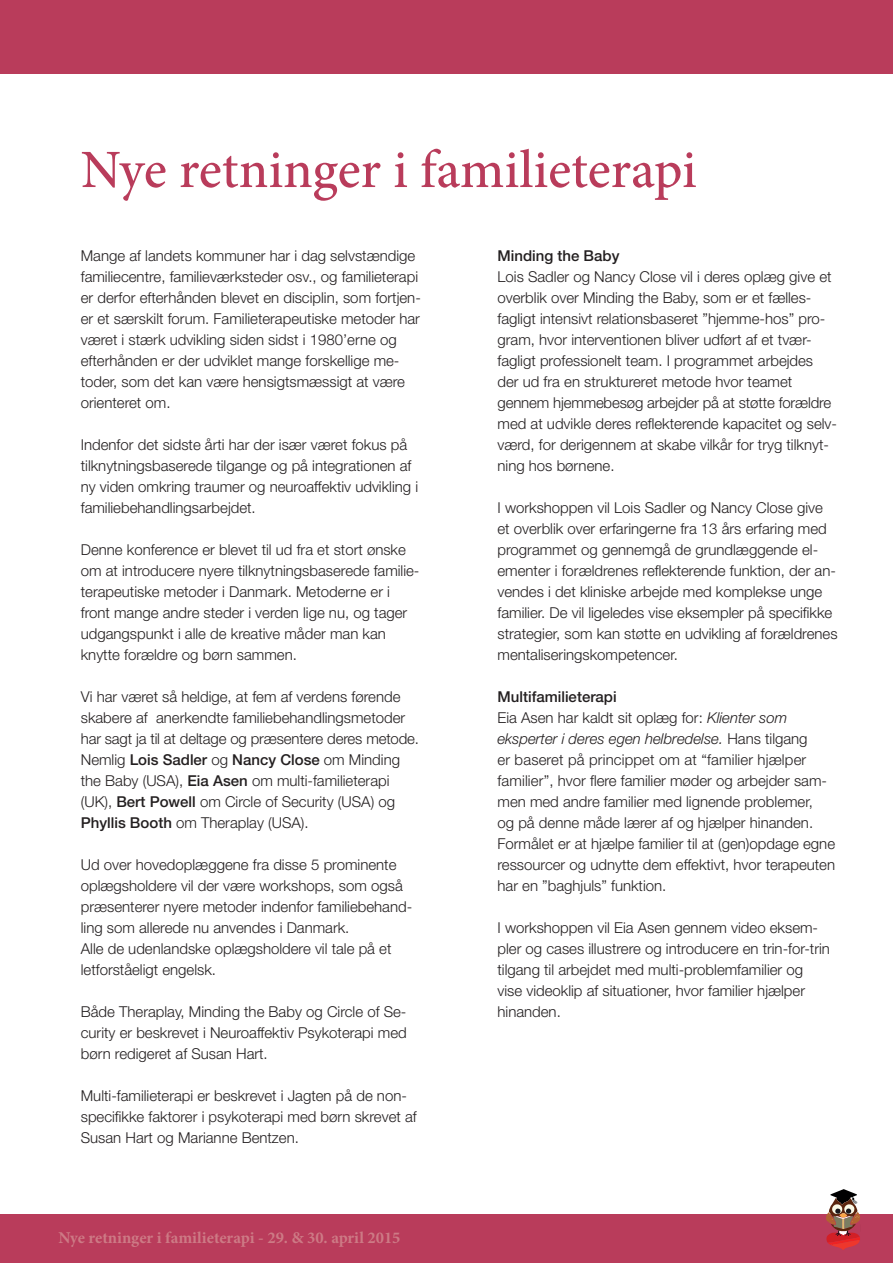
<style>
.page{position:relative;width:893px;height:1263px;background:#fff}
.page>*{position:absolute;margin:0;border:0;box-sizing:border-box;transform-origin:0 0}
.t1{font:500 54px "Minion Pro";color:#b93c5b}
.t2{font:700 16.5px "Minion Pro";color:#cd7a85}
.Paragraph_Style_1{font:300 15px/21px "Helvetica Neue";color:#231f20}
.Paragraph_Style_1-2{font:500 15px "Helvetica Neue";color:#231f20}
.s1{font-weight:500}
.s2{font-style:italic}
</style>
<div class="page">
<div style="left:0;top:0;width:893px;height:74px;background:#b93c5b"></div>
<div style="left:0;top:1215px;width:893px;height:48px;background:#b93c5b"></div>
<svg style="left:826px;top:1189px;width:34px;height:61px"></svg>
<p class="t1" style="left:81px;top:133px;width:617px">Nye retninger i familieterapi</p>
<p class="Paragraph_Style_1" style="left:81px;top:244px;width:342px">Mange af landets kommuner har i dag selvstændige familiecentre, familieværksteder osv., og familieterapi er derfor efterhånden blevet en disciplin, som fortjen&shy;er et særskilt forum. Familieterapeutiske metoder har været i stærk udvikling siden sidst i 1980’erne og efterhånden er der udviklet mange forskellige me&shy;toder, som det kan være hensigtsmæssigt at være orienteret om.</p>
<p class="Paragraph_Style_1" style="left:81px;top:433px;width:339px">Indenfor det sidste årti har der især været fokus på tilknytningsbaserede tilgange og på integrationen af ny viden omkring traumer og neuroaffektiv udvikling i familiebehandlingsarbejdet.</p>
<p class="Paragraph_Style_1" style="left:81px;top:538px;width:340px">Denne konference er blevet til ud fra et stort ønske om at introducere nyere tilknytningsbaserede familie&shy;terapeutiske metoder i Danmark. Metoderne er i front mange andre steder i verden lige nu, og tager udgangspunkt i alle de kreative måder man kan knytte forældre og børn sammen.</p>
<p class="Paragraph_Style_1" style="left:81px;top:685px;width:340px">Vi har været så heldige, at fem af verdens førende skabere af anerkendte familiebehandlingsmetoder har sagt ja til at deltage og præsentere deres metode.<br>Nemlig <span class="s1">Lois Sadler</span> og <span class="s1">Nancy Close</span> om Minding the Baby (USA), <span class="s1">Eia Asen</span> om multi-familieterapi (UK), <span class="s1">Bert Powell</span> om Circle of Security (USA) og <span class="s1">Phyllis Booth</span> om Theraplay (USA).</p>
<p class="Paragraph_Style_1" style="left:81px;top:853px;width:333px">Ud over hovedoplæggene fra disse 5 prominente oplægsholdere vil der være workshops, som også præsenterer nyere metoder indenfor familiebehand&shy;ling som allerede nu anvendes i Danmark.<br>Alle de udenlandske oplægsholdere vil tale på et letforståeligt engelsk.</p>
<p class="Paragraph_Style_1" style="left:81px;top:1000px;width:327px;text-align:justify">Både Theraplay, Minding the Baby og Circle of Se&shy;curity er beskrevet i Neuroaffektiv Psykoterapi med børn redigeret af Susan Hart.</p>
<p class="Paragraph_Style_1" style="left:81px;top:1084px;width:337px">Multi-familieterapi er beskrevet i Jagten på de non&shy;specifikke faktorer i psykoterapi med børn skrevet af<br>Susan Hart og Marianne Bentzen.</p>
<p class="t2" style="left:58px;top:1226px;width:344px">Nye retninger i familieterapi - 29. &amp; 30. april 2015</p>
<p class="Paragraph_Style_1-2" style="left:497px;top:246px;width:123px">Minding the Baby</p>
<p class="Paragraph_Style_1" style="left:497px;top:265px;width:336px">Lois Sadler og Nancy Close vil i deres oplæg give et overblik over Minding the Baby, som er et fælles&shy;fagligt intensivt relationsbaseret ”hjemme-hos” pro&shy;gram, hvor interventionen bliver udført af et tvær-</p>
<p class="Paragraph_Style_1" style="left:497px;top:349px;width:341px">fagligt professionelt team. I programmet arbejdes der ud fra en struktureret metode hvor teamet gennem hjemmebesøg arbejder på at støtte forældre med at udvikle deres reflekterende kapacitet og selv&shy;værd, for derigennem at skabe vilkår for tryg tilknyt&shy;ning hos børnene.</p>
<p class="Paragraph_Style_1" style="left:497px;top:496px;width:342px">I workshoppen vil Lois Sadler og Nancy Close give et overblik over erfaringerne fra 13 års erfaring med programmet og gennemgå de grundlæggende el&shy;ementer i forældrenes reflekterende funktion, der an&shy;vendes i det kliniske arbejde med komplekse unge familier. De vil ligeledes vise eksempler på specifikke strategier, som kan støtte en udvikling af forældrenes mentaliseringskompetencer.</p>
<p class="Paragraph_Style_1-2" style="left:497px;top:687px;width:121px">Multifamilieterapi</p>
<p class="Paragraph_Style_1" style="left:497px;top:706px;width:339px">Eia Asen har kaldt sit oplæg for: <span class="s2">Klienter som eksperter i deres egen helbredelse.</span> Hans tilgang<br>er baseret på princippet om at “familier hjælper familier”, hvor flere familier møder og arbejder sam&shy;men med andre familier med lignende problemer,<br>og på denne måde lærer af og hjælper hinanden.<br>Formålet er at hjælpe familier til at (gen)opdage egne ressourcer og udnytte dem effektivt, hvor terapeuten har en ”baghjuls” funktion.</p>
<p class="Paragraph_Style_1" style="left:497px;top:916px;width:334px">I workshoppen vil Eia Asen gennem video eksem&shy;pler og cases illustrere og introducere en trin-for-trin tilgang til arbejdet med multi-problemfamilier og vise videoklip af situationer, hvor familier hjælper hinanden.</p>
</div>
